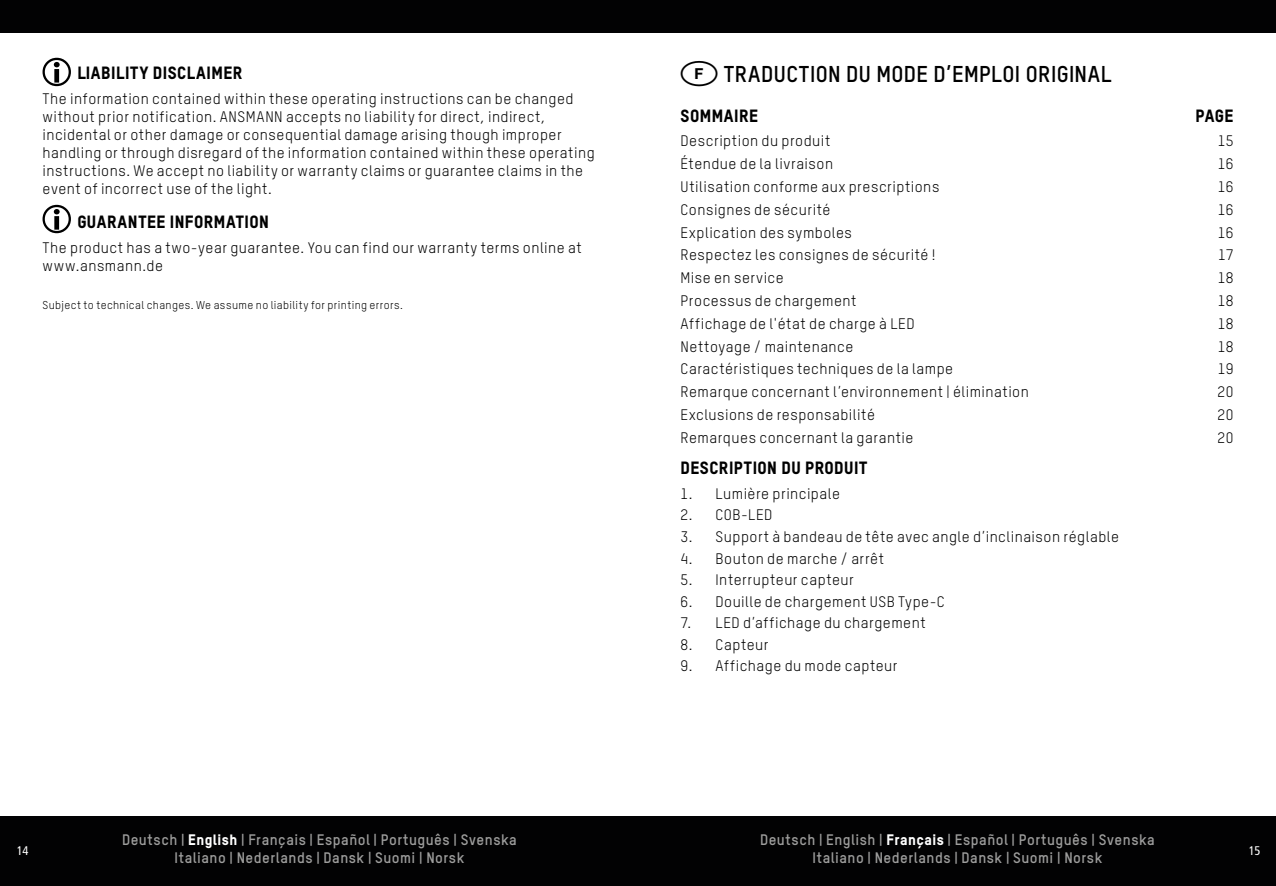
<style>
.page{position:relative;width:1276px;height:886px;background:#fff}
.page>*{position:absolute;margin:0;border:0;box-sizing:border-box;transform-origin:0 0}
.t1{font:700 22.5px "TSTARPRO";letter-spacing:.015em;color:#000}
.t2{font:800 17.5px "TSTARPRO";letter-spacing:.03em;color:#000}
.t3{font:15px/18px "TSTARPRO";letter-spacing:.03em;color:#000}
.t4{font:700 15px/17.5px "TSTARPRO";letter-spacing:.03em;color:#9d9d9c;text-align:center}
.t5{font:condensed 12.5px "Frutiger LT Std";color:#fff}
.t6{font:11.25px "TSTARPRO";letter-spacing:.03em;color:#000}
.s1{font-weight:800;color:#fff}
</style>
<div class="page">
<div style="left:0;top:816px;width:1276px;height:70px;background:#020203"></div>
<div style="left:0;top:0;width:1276px;height:33px;background:#020203"></div>
<svg style="left:43px;top:58px;width:28px;height:28px"></svg>
<svg style="left:43px;top:205px;width:28px;height:28px"></svg>
<p class="t2" style="left:78px;top:61px;width:166px">LIABILITY DISCLAIMER</p>
<p class="t3" style="left:43px;top:89px;width:553px">The information contained within these operating instructions can be changed without prior notification. ANSMANN accepts no liability for direct, indirect, incidental or other damage or consequential damage arising though improper handling or through disregard of the information contained within these operating instructions. We accept no liability or warranty claims or guarantee claims in the event of incorrect use of the light.</p>
<p class="t2" style="left:78px;top:209px;width:193px">GUARANTEE INFORMATION</p>
<p class="t3" style="left:43px;top:238px;width:541px">The product has a two-year guarantee. You can find our warranty terms online at www.ansmann.de</p>
<p class="t6" style="left:43px;top:298px;width:362px">Subject to technical changes. We assume no liability for printing errors.</p>
<h1 class="t1" style="left:723px;top:58px;width:389px">TRADUCTION DU MODE D’EMPLOI ORIGINAL</h1>
<p class="t2" style="left:680px;top:104px;width:79px">SOMMAIRE</p>
<p class="t2" style="left:1195px;top:104px;width:39px">PAGE</p>
<p class="t3" style="left:680px;top:131px;width:151px">Description du produit</p>
<p class="t3" style="left:1217px;top:131px;width:17px">15</p>
<p class="t3" style="left:680px;top:154px;width:154px">Étendue de la livraison</p>
<p class="t3" style="left:1217px;top:154px;width:17px">16</p>
<p class="t3" style="left:680px;top:177px;width:260px">Utilisation conforme aux prescriptions</p>
<p class="t3" style="left:1217px;top:177px;width:17px">16</p>
<p class="t3" style="left:680px;top:200px;width:151px">Consignes de sécurité</p>
<p class="t3" style="left:1217px;top:200px;width:17px">16</p>
<p class="t3" style="left:680px;top:223px;width:173px">Explication des symboles</p>
<p class="t3" style="left:1217px;top:223px;width:17px">16</p>
<p class="t3" style="left:680px;top:245px;width:256px">Respectez les consignes de sécurité !</p>
<p class="t3" style="left:1218px;top:245px;width:17px">17</p>
<p class="t3" style="left:680px;top:268px;width:105px">Mise en service</p>
<p class="t3" style="left:1217px;top:268px;width:17px">18</p>
<p class="t3" style="left:680px;top:291px;width:177px">Processus de chargement</p>
<p class="t3" style="left:1217px;top:291px;width:17px">18</p>
<p class="t3" style="left:680px;top:314px;width:236px">Affichage de l'état de charge à LED</p>
<p class="t3" style="left:1217px;top:314px;width:17px">18</p>
<p class="t3" style="left:680px;top:337px;width:174px">Nettoyage / maintenance</p>
<p class="t3" style="left:1217px;top:337px;width:17px">18</p>
<p class="t3" style="left:680px;top:359px;width:274px">Caractéristiques techniques de la lampe</p>
<p class="t3" style="left:1217px;top:359px;width:17px">19</p>
<p class="t3" style="left:680px;top:382px;width:350px">Remarque concernant l’environnement | élimination</p>
<p class="t3" style="left:1217px;top:382px;width:18px">20</p>
<p class="t3" style="left:680px;top:405px;width:196px">Exclusions de responsabilité</p>
<p class="t3" style="left:1217px;top:405px;width:18px">20</p>
<p class="t3" style="left:680px;top:428px;width:234px">Remarques concernant la garantie</p>
<p class="t3" style="left:1217px;top:428px;width:18px">20</p>
<p class="t2" style="left:680px;top:456px;width:188px">DESCRIPTION DU PRODUIT</p>
<p class="t3" style="left:680px;top:484px;width:161px">1. Lumière principale</p>
<p class="t3" style="left:680px;top:505px;width:93px">2. COB-LED</p>
<p class="t3" style="left:680px;top:527px;width:440px">3. Support à bandeau de tête avec angle d’inclinaison réglable</p>
<p class="t3" style="left:680px;top:549px;width:205px">4. Bouton de marche / arrêt</p>
<p class="t3" style="left:680px;top:570px;width:175px">5. Interrupteur capteur</p>
<p class="t3" style="left:680px;top:592px;width:266px">6. Douille de chargement USB Type-C</p>
<p class="t3" style="left:680px;top:613px;width:247px">7. LED d’affichage du chargement</p>
<p class="t3" style="left:680px;top:635px;width:89px">8. Capteur</p>
<p class="t3" style="left:680px;top:656px;width:218px">9. Affichage du mode capteur</p>
<p class="t4" style="left:122px;top:830px;width:396px">Deutsch | <span class="s1">English</span> | Français | Español | Português | Svenska<br>Italiano | Nederlands | Dansk | Suomi | Norsk</p>
<p class="t4" style="left:760px;top:830px;width:396px">Deutsch | English | <span class="s1">Français</span> | Español | Português | Svenska<br>Italiano | Nederlands | Dansk | Suomi | Norsk</p>
<p class="t5" style="left:17px;top:843px;width:13px">14</p>
<p class="t5" style="left:1248px;top:843px;width:13px">15</p>
</div>
